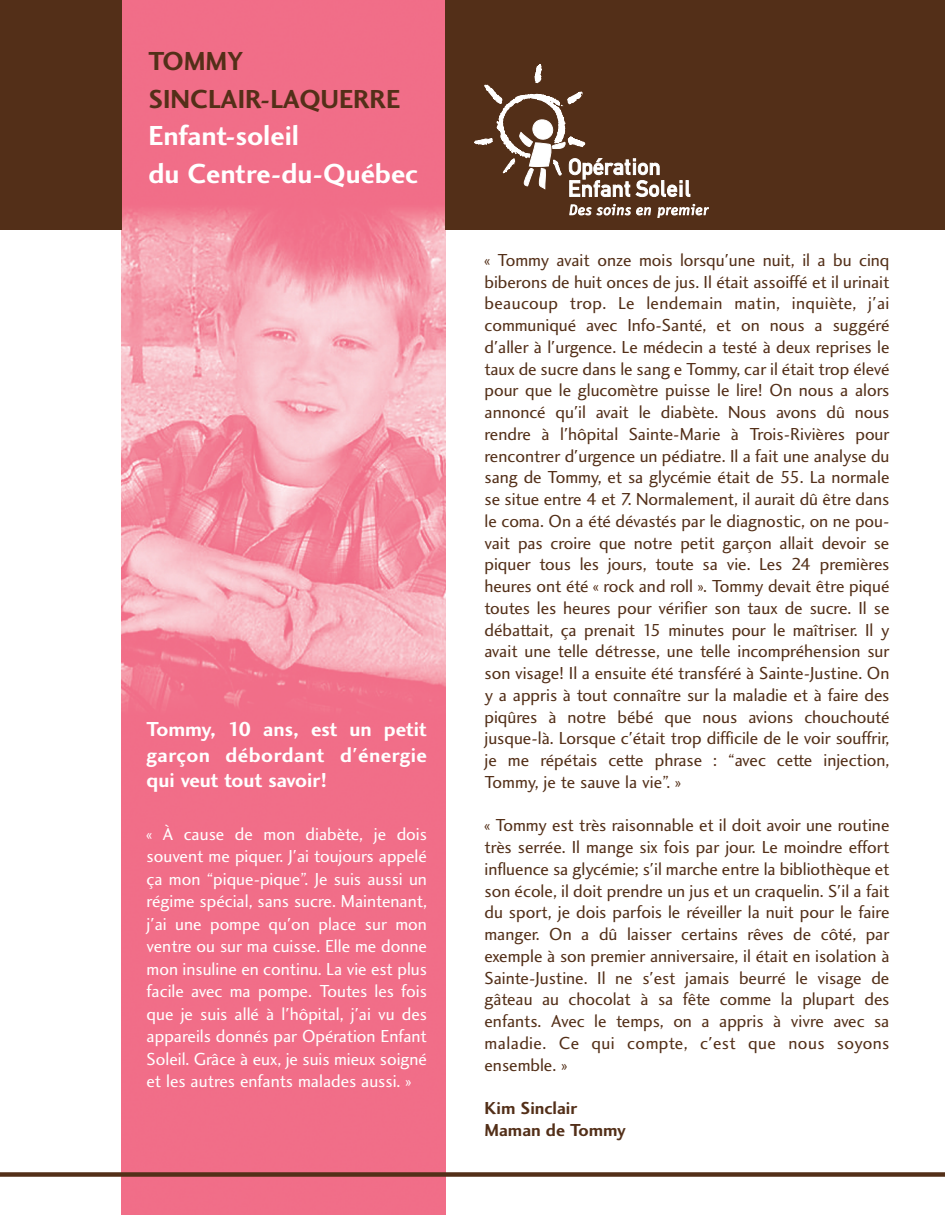
<style>
.page{position:relative;width:945px;height:1215px;background:#fff}
.page>*{position:absolute;margin:0;border:0;box-sizing:border-box;transform-origin:0 0}
.t1{font:28.5px/37.5px "Charlotte Sans Bold Plain";color:#fff}
.t2{font:27px/37.5px "Charlotte Sans Bold Plain";color:#532f18}
.t3{font:21px/25.2px "Charlotte Sans Bold Plain";color:#fff;text-align:justify}
.t4{font:18px/21.8px "Charlotte Sans Book Plain";color:#532f18;text-align:justify}
.t5{font:18px/22.5px "Charlotte Sans Book Plain";color:#fff;text-align:justify}
.t6{font:18px/21.8px "Charlotte Sans Bold Plain";color:#532f18}
</style>
<div class="page">
<img style="left:122px;top:0;width:324px;height:1215px">
<div style="left:0;top:0;width:122px;height:230px;background:#532f18"></div>
<div style="left:446px;top:0;width:499px;height:230px;background:#532f18"></div>
<svg style="left:475px;top:64px;width:234px;height:154px"></svg>
<div style="left:0;top:1172px;width:945px;height:5px;background:#532f18"></div>
<h2 class="t2" style="left:149px;top:45px;width:253px">TOMMY<br>SINCLAIR-LAQUERRE</h2>
<h1 class="t1" style="left:149px;top:119px;width:271px">Enfant-soleil<br>du Centre-du-Québec</h1>
<p class="t3" style="left:147px;top:719px;width:282px">Tommy, 10 ans, est un petit garçon débordant d'énergie qui veut tout savoir!</p>
<p class="t5" style="left:147px;top:824px;width:282px">« À cause de mon diabète, je dois souvent me piquer. J'ai toujours appelé ça mon “pique-pique”. Je suis aussi un régime spécial, sans sucre. Maintenant, j'ai une pompe qu'on place sur mon ventre ou sur ma cuisse. Elle me donne mon insuline en continu. La vie est plus facile avec ma pompe. Toutes les fois que je suis allé à l'hôpital, j'ai vu des appareils donnés par Opération Enfant Soleil. Grâce à eux, je suis mieux soigné et les autres enfants malades aussi. »</p>
<p class="t4" style="left:485px;top:251px;width:407px">« Tommy avait onze mois lorsqu'une nuit, il a bu cinq biberons de huit onces de jus. Il était assoiffé et il urinait beaucoup trop. Le lendemain matin, inquiète, j'ai communiqué avec Info-Santé, et on nous a suggéré d'aller à l'urgence. Le médecin a testé à deux reprises le taux de sucre dans le sang e Tommy, car il était trop élevé pour que le glucomètre puisse le lire! On nous a alors annoncé qu'il avait le diabète. Nous avons dû nous rendre à l'hôpital Sainte-Marie à Trois-Rivières pour rencontrer d'urgence un pédiatre. Il a fait une analyse du sang de Tommy, et sa glycémie était de 55. La normale se situe entre 4 et 7. Normalement, il aurait dû être dans le coma. On a été dévastés par le diagnostic, on ne pou&shy;vait pas croire que notre petit garçon allait devoir se piquer tous les jours, toute sa vie. Les 24 premières heures ont été « rock and roll ». Tommy devait être piqué toutes les heures pour vérifier son taux de sucre. Il se débattait, ça prenait 15 minutes pour le maîtriser. Il y avait une telle détresse, une telle incompréhension sur son visage! Il a ensuite été transféré à Sainte-Justine. On y a appris à tout connaître sur la maladie et à faire des piqûres à notre bébé que nous avions chouchouté jusque-là. Lorsque c'était trop difficile de le voir souffrir, je me répétais cette phrase : “avec cette injection, Tommy, je te sauve la vie”. »</p>
<p class="t4" style="left:485px;top:816px;width:407px">« Tommy est très raisonnable et il doit avoir une routine très serrée. Il mange six fois par jour. Le moindre effort influence sa glycémie; s'il marche entre la bibliothèque et son école, il doit prendre un jus et un craquelin. S'il a fait du sport, je dois parfois le réveiller la nuit pour le faire manger. On a dû laisser certains rêves de côté, par exemple à son premier anniversaire, il était en isolation à Sainte-Justine. Il ne s'est jamais beurré le visage de gâteau au chocolat à sa fête comme la plupart des enfants. Avec le temps, on a appris à vivre avec sa maladie. Ce qui compte, c'est que nous soyons ensemble. »</p>
<p class="t6" style="left:485px;top:1099px;width:143px">Kim Sinclair<br>Maman de Tommy</p>
</div>
